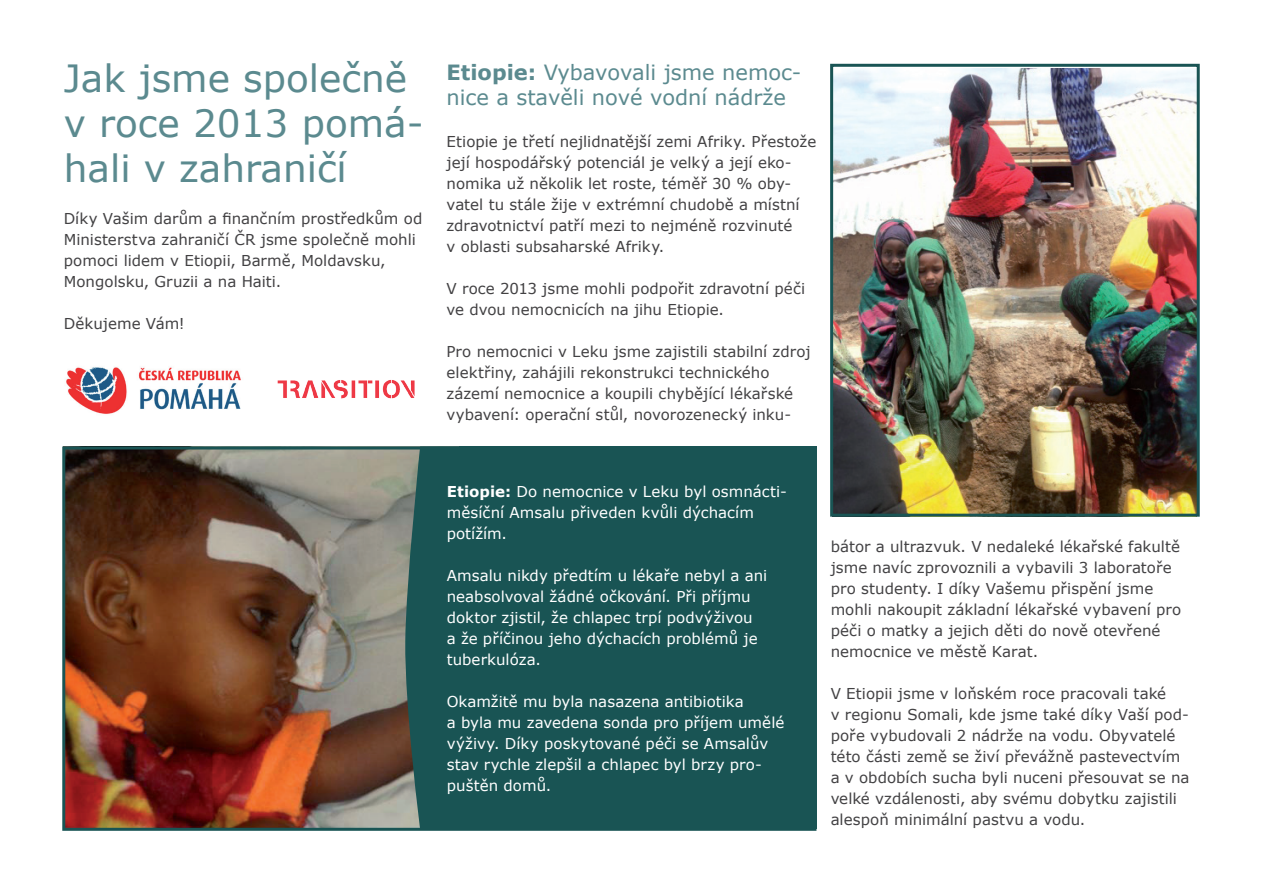
<style>
.page{position:relative;width:1263px;height:893px;background:#fff}
.page>*{position:absolute;margin:0;border:0;box-sizing:border-box;transform-origin:0 0}
.t1{font:37.5px/45px "Verdana";color:#5b8a8f}
.t2{font:21px/25.2px "Verdana";color:#5b8a8f}
.t3{font:15px/21px "Verdana";letter-spacing:.005em;color:#424143}
.t4{font:15px/21px "Verdana";letter-spacing:.005em;color:#fff}
.s1{font-weight:700}
</style>
<div class="page">
<img style="left:66px;top:367px;width:175px;height:47px">
<img style="left:277px;top:380px;width:138px;height:19px">
<svg style="left:62px;top:446px;width:755px;height:385px;background:#4d554b"></svg>
<div style="left:405px;top:446px;width:125px;height:383px;background:#195454"></div>
<img style="left:830px;top:63px;width:370px;height:454px">
<h1 class="t1" style="left:64px;top:56px;width:361px">Jak jsme společně v roce 2013 pomá&shy;hali v zahraničí</h1>
<p class="t3" style="left:64px;top:208px;width:360px">Díky Vašim darům a finančním prostředkům od Ministerstva zahraničí ČR jsme společně mohli pomoci lidem v Etiopii, Barmě, Moldavsku, Mongolsku, Gruzii a na Haiti.</p>
<p class="t3" style="left:64px;top:313px;width:123px">Děkujeme Vám!</p>
<h2 class="t2" style="left:446px;top:59px;width:356px"><span class="s1">Etiopie:</span> Vybavovali jsme nemoc&shy;nice a stavěli nové vodní nádrže</h2>
<p class="t3" style="left:446px;top:131px;width:371px">Etiopie je třetí nejlidnatější zemi Afriky. Přestože její hospodářský potenciál je velký a její eko&shy;nomika už několik let roste, téměř 30 % oby&shy;vatel tu stále žije v extrémní chudobě a místní zdravotnictví patří mezi to nejméně rozvinuté<br>v oblasti subsaharské Afriky.</p>
<p class="t3" style="left:446px;top:278px;width:360px">V roce 2013 jsme mohli podpořit zdravotní péči ve dvou nemocnicích na jihu Etiopie.</p>
<p class="t3" style="left:446px;top:341px;width:365px">Pro nemocnici v Leku jsme zajistili stabilní zdroj elektřiny, zahájili rekonstrukci technického zázemí nemocnice a koupili chybějící lékařské vybavení: operační stůl, novorozenecký inku-</p>
<p class="t4" style="left:447px;top:481px;width:342px"><span class="s1">Etiopie:</span> Do nemocnice v Leku byl osmnácti&shy;měsíční Amsalu přiveden kvůli dýchacím potížím.</p>
<p class="t4" style="left:447px;top:565px;width:322px">Amsalu nikdy předtím u lékaře nebyl a ani neabsolvoval žádné očkování. Při příjmu doktor zjistil, že chlapec trpí podvýživou<br>a že příčinou jeho dýchacích problémů je tuberkulóza.</p>
<p class="t4" style="left:447px;top:691px;width:339px">Okamžitě mu byla nasazena antibiotika<br>a byla mu zavedena sonda pro příjem umělé výživy. Díky poskytované péči se Amsalův stav rychle zlepšil a chlapec byl brzy pro&shy;puštěn domů.</p>
<p class="t3" style="left:831px;top:535px;width:352px">bátor a ultrazvuk. V nedaleké lékařské fakultě jsme navíc zprovoznili a vybavili 3 laboratoře pro studenty. I díky Vašemu přispění jsme mohli nakoupit základní lékařské vybavení pro péči o matky a jejich děti do nově otevřené nemocnice ve městě Karat.</p>
<p class="t3" style="left:831px;top:682px;width:360px">V Etiopii jsme v loňském roce pracovali také<br>v regionu Somali, kde jsme také díky Vaší pod&shy;poře vybudovali 2 nádrže na vodu. Obyvatelé této části země se živí převážně pastevectvím a v obdobích sucha byli nuceni přesouvat se na velké vzdálenosti, aby svému dobytku zajistili alespoň minimální pastvu a vodu.</p>
</div>
